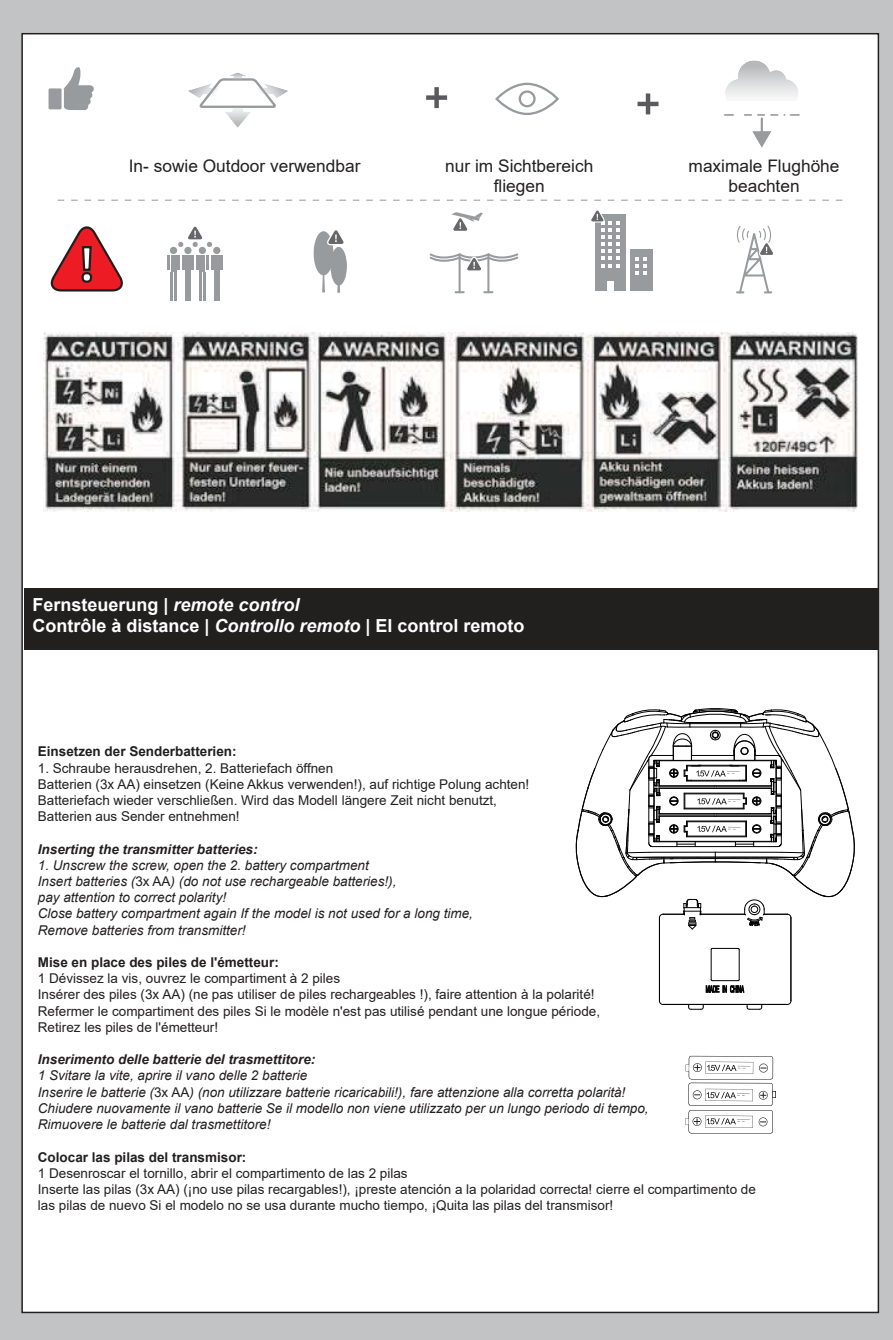
<style>
.page{position:relative;width:893px;height:1340px;background:#fff}
.page>*{position:absolute;margin:0;border:0;box-sizing:border-box;transform-origin:0 0}
.t1{font:700 18px/21.6px "Arial";color:#fff}
.t2{font:17.32px/20.7px "Arial";color:#221f1f;text-align:center}
.t3{font:13.5px/16.2px "Arial";color:#221f1f}
.t4{font:italic 13.5px/16.2px "Arial";color:#221f1f}
.t5{font:700 13.5px "Arial";color:#221f1f}
.t6{font:italic 700 13.5px "Arial";color:#221f1f}
.s1{font-style:italic}
.s2{font-style:normal}
</style>
<div class="page">
<div style="left:0;top:1px;width:893px;height:1338px;background:#c2c3c5"></div>
<div style="left:21px;top:33px;width:858px;height:1280px;background:#fff;border:1px solid #221f1f"></div>
<div style="left:49px;top:88px;width:13px;height:21px;background:#989b9e;border-radius:2px"></div>
<svg style="left:64px;top:67px;width:30px;height:43px"></svg>
<svg style="left:426px;top:87px;width:21px;height:21px"></svg>
<svg style="left:637px;top:93px;width:21px;height:21px"></svg>
<svg style="left:188px;top:72px;width:100px;height:56px"></svg>
<svg style="left:495px;top:82px;width:64px;height:33px"></svg>
<svg style="left:725px;top:60px;width:73px;height:37px"></svg>
<svg style="left:725px;top:114px;width:8px;height:2px"></svg>
<svg style="left:745px;top:114px;width:54px;height:34px"></svg>
<svg style="left:58px;top:199px;width:6px;height:2px"></svg>
<svg style="left:71px;top:199px;width:7px;height:2px"></svg>
<svg style="left:85px;top:199px;width:6px;height:2px"></svg>
<svg style="left:98px;top:199px;width:6px;height:2px"></svg>
<svg style="left:111px;top:199px;width:7px;height:2px"></svg>
<svg style="left:125px;top:199px;width:6px;height:2px"></svg>
<svg style="left:138px;top:199px;width:7px;height:2px"></svg>
<svg style="left:152px;top:199px;width:6px;height:2px"></svg>
<svg style="left:165px;top:199px;width:7px;height:2px"></svg>
<svg style="left:178px;top:199px;width:7px;height:2px"></svg>
<svg style="left:192px;top:199px;width:6px;height:2px"></svg>
<svg style="left:205px;top:199px;width:7px;height:2px"></svg>
<svg style="left:219px;top:199px;width:6px;height:2px"></svg>
<svg style="left:232px;top:199px;width:7px;height:2px"></svg>
<svg style="left:246px;top:199px;width:6px;height:2px"></svg>
<svg style="left:259px;top:199px;width:6px;height:2px"></svg>
<svg style="left:272px;top:199px;width:7px;height:2px"></svg>
<svg style="left:286px;top:199px;width:6px;height:2px"></svg>
<svg style="left:299px;top:199px;width:7px;height:2px"></svg>
<svg style="left:313px;top:199px;width:6px;height:2px"></svg>
<svg style="left:326px;top:199px;width:7px;height:2px"></svg>
<svg style="left:339px;top:199px;width:7px;height:2px"></svg>
<svg style="left:353px;top:199px;width:6px;height:2px"></svg>
<svg style="left:366px;top:199px;width:7px;height:2px"></svg>
<svg style="left:380px;top:199px;width:6px;height:2px"></svg>
<svg style="left:393px;top:199px;width:7px;height:2px"></svg>
<svg style="left:407px;top:199px;width:6px;height:2px"></svg>
<svg style="left:420px;top:199px;width:6px;height:2px"></svg>
<svg style="left:433px;top:199px;width:7px;height:2px"></svg>
<svg style="left:447px;top:199px;width:6px;height:2px"></svg>
<svg style="left:460px;top:199px;width:7px;height:2px"></svg>
<svg style="left:474px;top:199px;width:6px;height:2px"></svg>
<svg style="left:487px;top:199px;width:6px;height:2px"></svg>
<svg style="left:500px;top:199px;width:7px;height:2px"></svg>
<svg style="left:514px;top:199px;width:6px;height:2px"></svg>
<svg style="left:527px;top:199px;width:7px;height:2px"></svg>
<svg style="left:541px;top:199px;width:6px;height:2px"></svg>
<svg style="left:554px;top:199px;width:7px;height:2px"></svg>
<svg style="left:567px;top:199px;width:7px;height:2px"></svg>
<svg style="left:581px;top:199px;width:6px;height:2px"></svg>
<svg style="left:594px;top:199px;width:7px;height:2px"></svg>
<svg style="left:608px;top:199px;width:6px;height:2px"></svg>
<svg style="left:621px;top:199px;width:7px;height:2px"></svg>
<svg style="left:635px;top:199px;width:6px;height:2px"></svg>
<svg style="left:648px;top:199px;width:6px;height:2px"></svg>
<svg style="left:661px;top:199px;width:7px;height:2px"></svg>
<svg style="left:675px;top:199px;width:6px;height:2px"></svg>
<svg style="left:688px;top:199px;width:7px;height:2px"></svg>
<svg style="left:702px;top:199px;width:6px;height:2px"></svg>
<svg style="left:715px;top:199px;width:7px;height:2px"></svg>
<svg style="left:728px;top:199px;width:7px;height:2px"></svg>
<svg style="left:742px;top:199px;width:6px;height:2px"></svg>
<svg style="left:755px;top:199px;width:7px;height:2px"></svg>
<svg style="left:769px;top:199px;width:6px;height:2px"></svg>
<svg style="left:782px;top:199px;width:7px;height:2px"></svg>
<svg style="left:796px;top:199px;width:6px;height:2px"></svg>
<svg style="left:809px;top:199px;width:6px;height:2px"></svg>
<svg style="left:822px;top:199px;width:7px;height:2px"></svg>
<svg style="left:836px;top:199px;width:6px;height:2px"></svg>
<div style="left:630px;top:249px;width:22px;height:42px;background:#989b9e"></div>
<svg style="left:635px;top:257px;width:12px;height:18px"></svg>
<div style="left:595px;top:214px;width:30px;height:77px;background:#989b9e"></div>
<div style="left:607px;top:281px;width:7px;height:10px;background:#fff"></div>
<svg style="left:591px;top:210px;width:29px;height:57px"></svg>
<div style="left:314px;top:231px;width:19px;height:44px;background:#989b9e;border-radius:50%"></div>
<div style="left:330px;top:247px;width:17px;height:38px;background:#989b9e;border-radius:50%"></div>
<svg style="left:322px;top:275px;width:3px;height:17px"></svg>
<svg style="left:337px;top:285px;width:3px;height:8px"></svg>
<svg style="left:327px;top:230px;width:17px;height:15px"></svg>
<hr style="left:459px;top:254px;width:2px;height:38px;background:#989b9e">
<svg style="left:455px;top:291px;width:9px;height:2px"></svg>
<hr style="left:487px;top:254px;width:2px;height:38px;background:#989b9e">
<svg style="left:484px;top:291px;width:8px;height:2px"></svg>
<svg style="left:429px;top:253px;width:90px;height:19px"></svg>
<svg style="left:451px;top:212px;width:32px;height:19px"></svg>
<div style="left:170px;top:247px;width:7px;height:7px;background:#989b9e;border-radius:50%"></div>
<div style="left:171px;top:255px;width:5px;height:17px;background:#989b9e"></div>
<hr style="left:171px;top:272px;width:2px;height:29px;background:#989b9e">
<hr style="left:174px;top:272px;width:2px;height:29px;background:#989b9e">
<svg style="left:168px;top:255px;width:2px;height:15px"></svg>
<div style="left:184px;top:247px;width:8px;height:7px;background:#989b9e;border-radius:50%"></div>
<div style="left:185px;top:255px;width:6px;height:17px;background:#989b9e"></div>
<hr style="left:185px;top:272px;width:2px;height:29px;background:#989b9e">
<hr style="left:189px;top:272px;width:2px;height:29px;background:#989b9e">
<svg style="left:192px;top:255px;width:2px;height:15px"></svg>
<svg style="left:177px;top:255px;width:7px;height:15px"></svg>
<div style="left:199px;top:247px;width:7px;height:7px;background:#989b9e;border-radius:50%"></div>
<div style="left:199px;top:255px;width:6px;height:17px;background:#989b9e"></div>
<hr style="left:199px;top:272px;width:3px;height:29px;background:#989b9e">
<hr style="left:203px;top:272px;width:2px;height:29px;background:#989b9e">
<hr style="left:196px;top:255px;width:3px;height:15px;background:#989b9e">
<div style="left:213px;top:247px;width:7px;height:7px;background:#989b9e;border-radius:50%"></div>
<div style="left:214px;top:255px;width:6px;height:17px;background:#989b9e"></div>
<hr style="left:214px;top:272px;width:2px;height:29px;background:#989b9e">
<hr style="left:217px;top:272px;width:3px;height:29px;background:#989b9e">
<hr style="left:220px;top:255px;width:3px;height:15px;background:#989b9e">
<svg style="left:206px;top:255px;width:7px;height:15px"></svg>
<svg style="left:178px;top:226px;width:34px;height:21px"></svg>
<svg style="left:736px;top:226px;width:37px;height:68px"></svg>
<img style="left:43px;top:333px;width:815px;height:179px">
<div style="left:24px;top:588px;width:854px;height:61px;background:#221f1f"></div>
<hr style="left:791px;top:917px;width:1px;height:83px;background:#000">
<hr style="left:663px;top:1004px;width:124px;height:1px;background:#000">
<svg style="left:659px;top:1000px;width:45px;height:9px"></svg>
<hr style="left:659px;top:917px;width:1px;height:83px;background:#000">
<hr style="left:711px;top:949px;width:1px;height:30px;background:#000">
<hr style="left:739px;top:949px;width:1px;height:30px;background:#000">
<hr style="left:790px;top:917px;width:1px;height:83px;background:#000">
<svg style="left:747px;top:1000px;width:44px;height:9px"></svg>
<svg style="left:706px;top:979px;width:38px;height:13px"></svg>
<svg style="left:711px;top:948px;width:29px;height:2px"></svg>
<svg style="left:575px;top:708px;width:280px;height:221px"></svg>
<svg style="left:50px;top:226px;width:73px;height:66px"></svg>
<svg style="left:685px;top:1055px;width:91px;height:78px"></svg>
<p class="t2" style="left:129px;top:157px;width:233px">In- sowie Outdoor verwendbar</p>
<p class="t2" style="left:445px;top:157px;width:150px">nur im Sichtbereich fliegen</p>
<p class="t2" style="left:689px;top:157px;width:152px">maximale Flughˆhe beachten</p>
<h1 class="t1" style="left:32px;top:595px;width:494px">Fernsteuerung | <span class="s1">remote control<br></span>ContrÙle ‡ distance | <span class="s1">Controllo remoto |</span> El control remoto</h1>
<p class="t5" style="left:38px;top:746px;width:200px">Einsetzen der Senderbatterien:</p>
<p class="t3" style="left:38px;top:761px;width:493px">1. Schraube herausdrehen, 2. Batteriefach ˆffnen<br>Batterien (3x AA) einsetzen (Keine Akkus verwenden!), auf richtige Polung achten!<br>Batteriefach wieder verschlieflen. Wird das Modell l‰ngere Zeit nicht benutzt, Batterien aus Sender entnehmen!</p>
<p class="t6" style="left:38px;top:843px;width:221px">Inserting the transmitter batteries:</p>
<p class="t4" style="left:38px;top:858px;width:437px">1. Unscrew the screw, open the 2. battery compartment<br>Insert batteries (<span class="s2">3x AA</span>) (do not use rechargeable batteries!),<br>pay attention to correct polarity!<br>Close battery compartment again If the model is not used for a long time, Remove batteries from transmitter!</p>
<p class="t5" style="left:38px;top:957px;width:243px">Mise en place des piles de l'Èmetteur:</p>
<p class="t3" style="left:38px;top:971px;width:564px">1 DÈvissez la vis, ouvrez le compartiment ‡ 2 piles<br>InsÈrer des piles (3x AA) (ne pas utiliser de piles rechargeables !), faire attention ‡ la polaritÈ!<br>Refermer le compartiment des piles Si le modËle n'est pas utilisÈ pendant une longue pÈriode, Retirez les piles de l'Èmetteur!</p>
<p class="t6" style="left:38px;top:1054px;width:279px">Inserimento delle batterie del trasmettitore:</p>
<p class="t4" style="left:38px;top:1068px;width:612px">1 Svitare la vite, aprire il vano delle 2 batterie<br>Inserire le batterie (<span class="s2">3x AA</span>) (non utilizzare batterie ricaricabili!), fare attenzione alla corretta polarit‡!<br>Chiudere nuovamente il vano batterie Se il modello non viene utilizzato per un lungo periodo di tempo, Rimuovere le batterie dal trasmettitore!</p>
<p class="t5" style="left:38px;top:1151px;width:210px">Colocar las pilas del transmisor:</p>
<p class="t3" style="left:38px;top:1166px;width:720px">1 Desenroscar el tornillo, abrir el compartimento de las 2 pilas<br>Inserte las pilas (3x AA) (°no use pilas recargables!), °preste atenciÛn a la polaridad correcta! cierre el compartimento de las pilas de nuevo Si el modelo no se usa durante mucho tiempo, °Quita las pilas del transmisor!</p>
</div>
